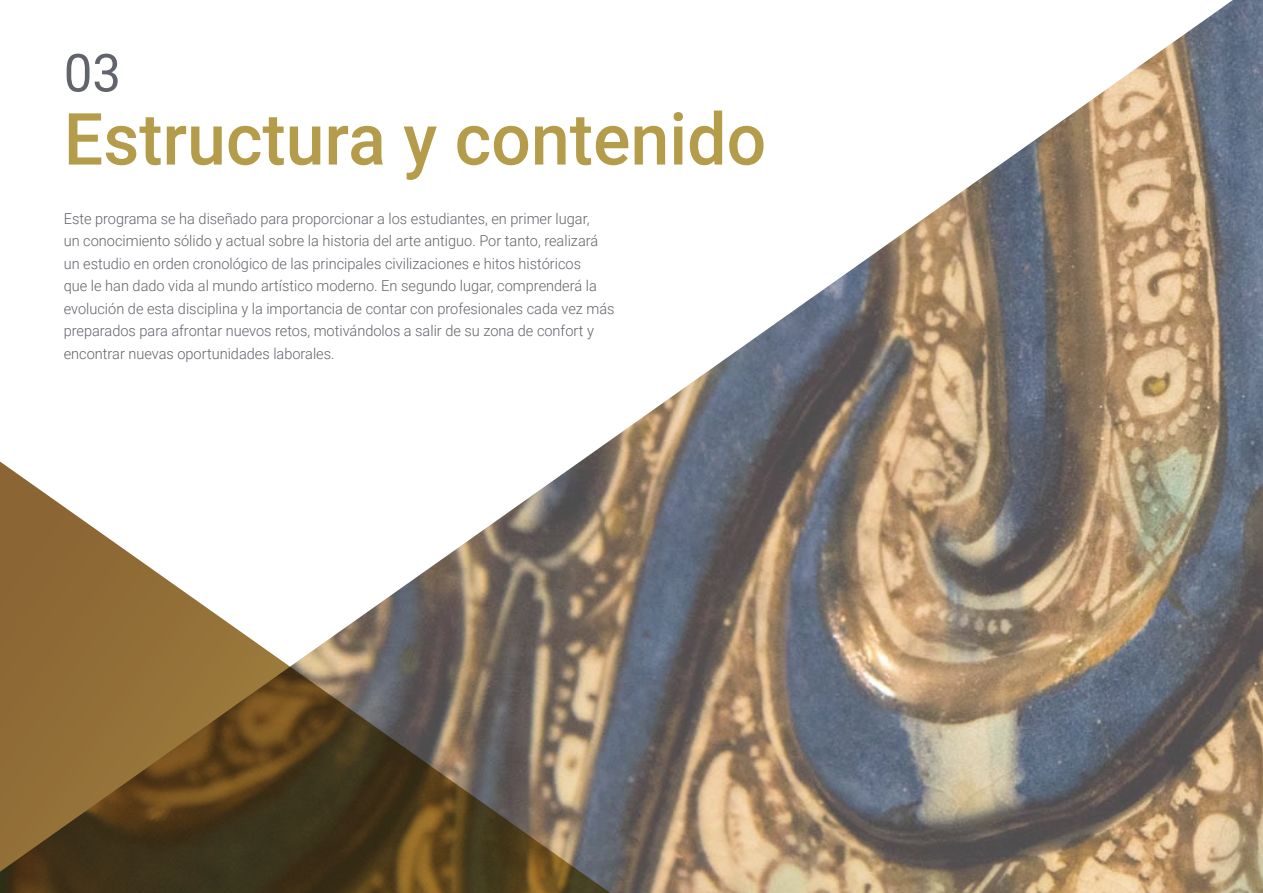
<style>
.page{position:relative;width:1263px;height:893px;background:#fff}
.page>*{position:absolute;margin:0;border:0;box-sizing:border-box;transform-origin:0 0}
.t1{font:500 72px "Roboto";color:#b49c4b}
.t2{font:52.5px "Roboto";color:#61646a}
.t3{font:300 15px/22.5px "Roboto";color:#61646a}
</style>
<div class="page">
<img style="left:602px;top:0;width:661px;height:893px">
<svg style="left:0;top:446px;width:640px;height:447px"></svg>
<h2 class="t2" style="left:64px;top:36px;width:59px">03</h2>
<h1 class="t1" style="left:64px;top:89px;width:704px">Estructura y contenido</h1>
<p class="t3" style="left:64px;top:207px;width:552px">Este programa se ha diseñado para proporcionar a los estudiantes, en primer lugar,<br>un conocimiento sólido y actual sobre la historia del arte antiguo. Por tanto, realizará un estudio en orden cronológico de las principales civilizaciones e hitos históricos<br>que le han dado vida al mundo artístico moderno. En segundo lugar, comprenderá la evolución de esta disciplina y la importancia de contar con profesionales cada vez más preparados para afrontar nuevos retos, motivándolos a salir de su zona de confort y encontrar nuevas oportunidades laborales.</p>
</div>
